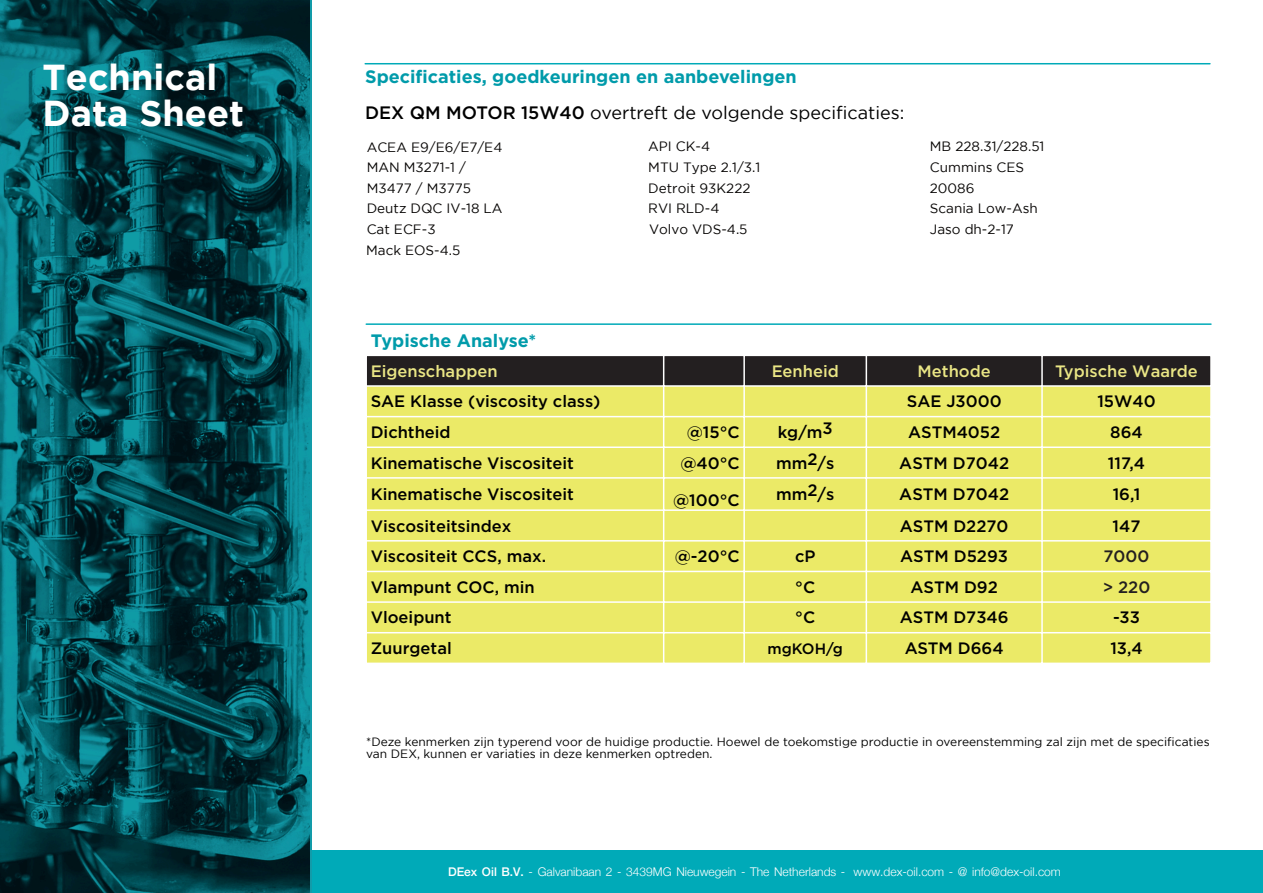
<style>
.page{position:relative;width:1263px;height:893px;background:#fff}
.page>*{position:absolute;margin:0;border:0;box-sizing:border-box;transform-origin:0 0}
.t1{font:700 36px "Gotham";color:#fff}
.t2{font:700 18px "Gotham";color:#009baa}
.t3{font:18px "Gotham";color:#000}
.t4{font:500 16.5px "Gotham";color:#000}
.t5{font:500 16.5px "Gotham";color:#eae685}
.t6{font:500 16.5px "Gotham";color:#231f20}
.t7{font:500 15px "Gotham";color:#000}
.t8{font:13.5px "Gotham";color:#070504}
.t9{font:12px "Gotham";color:#000}
.t10{font:300 12px "Helvetica Neue";color:#fff}
.s1{font-weight:500}
</style>
<div class="page">
<div style="left:300px;top:850px;width:963px;height:43px;background:#00aab8"></div>
<img style="left:0;top:0;width:309px;height:893px">
<hr style="left:365px;top:63px;width:845px;height:1px;background:#00aab8">
<div style="left:366px;top:355px;width:845px;height:31px;background:#231f20"></div>
<div style="left:367px;top:387px;width:843px;height:276px;background:#ebea67"></div>
<hr style="left:365px;top:324px;width:2px;height:340px;background:#fff">
<hr style="left:1210px;top:324px;width:2px;height:340px;background:#fff">
<hr style="left:663px;top:325px;width:1px;height:338px;background:#fff">
<hr style="left:743px;top:325px;width:2px;height:338px;background:#fff">
<hr style="left:865px;top:325px;width:2px;height:338px;background:#fff">
<hr style="left:1041px;top:325px;width:2px;height:338px;background:#fff">
<hr style="left:366px;top:355px;width:845px;height:1px;background:#fff">
<hr style="left:366px;top:385px;width:845px;height:2px;background:#fff">
<hr style="left:366px;top:416px;width:845px;height:1px;background:#fff">
<hr style="left:366px;top:446px;width:845px;height:2px;background:#fff">
<hr style="left:366px;top:477px;width:845px;height:2px;background:#fff">
<hr style="left:366px;top:509px;width:845px;height:2px;background:#fff">
<hr style="left:366px;top:540px;width:845px;height:2px;background:#fff">
<hr style="left:366px;top:571px;width:845px;height:1px;background:#fff">
<hr style="left:366px;top:601px;width:845px;height:2px;background:#fff">
<hr style="left:366px;top:632px;width:845px;height:1px;background:#fff">
<hr style="left:366px;top:323px;width:845px;height:2px;background:#00aab8">
<p class="t1" style="left:43px;top:63px;width:176px">Technical</p>
<p class="t1" style="left:43px;top:99px;width:203px">Data Sheet</p>
<p class="t2" style="left:365px;top:67px;width:433px">Specificaties, goedkeuringen en aanbevelingen</p>
<p class="t3" style="left:365px;top:105px;width:541px"><span class="s1">DEX QM MOTOR 15W40</span> overtreft de volgende specificaties:</p>
<p class="t8" style="left:367px;top:142px;width:137px">ACEA E9/E6/E7/E4</p>
<p class="t8" style="left:648px;top:142px;width:63px">API CK-4</p>
<p class="t8" style="left:930px;top:142px;width:116px">MB 228.31/228.51</p>
<p class="t8" style="left:367px;top:162px;width:101px">MAN M3271-1 /</p>
<p class="t8" style="left:648px;top:162px;width:113px">MTU Type 2.1/3.1</p>
<p class="t8" style="left:930px;top:162px;width:96px">Cummins CES</p>
<p class="t8" style="left:367px;top:183px;width:106px">M3477 / M3775</p>
<p class="t8" style="left:648px;top:183px;width:104px">Detroit 93K222</p>
<p class="t8" style="left:930px;top:183px;width:46px">20086</p>
<p class="t8" style="left:367px;top:203px;width:137px">Deutz DQC IV-18 LA</p>
<p class="t8" style="left:648px;top:203px;width:73px">RVI RLD-4</p>
<p class="t8" style="left:930px;top:203px;width:109px">Scania Low-Ash</p>
<p class="t8" style="left:367px;top:224px;width:70px">Cat ECF-3</p>
<p class="t8" style="left:930px;top:224px;width:86px">Jaso dh-2-17</p>
<p class="t8" style="left:649px;top:224px;width:100px">Volvo VDS-4.5</p>
<p class="t8" style="left:366px;top:245px;width:96px">Mack EOS-4.5</p>
<p class="t2" style="left:371px;top:330px;width:167px">Typische Analyse*</p>
<p class="t5" style="left:371px;top:361px;width:128px">Eigenschappen</p>
<p class="t5" style="left:772px;top:361px;width:69px">Eenheid</p>
<p class="t5" style="left:918px;top:361px;width:75px">Methode</p>
<p class="t5" style="left:1055px;top:361px;width:144px">Typische Waarde</p>
<p class="t4" style="left:371px;top:392px;width:231px">SAE Klasse (viscosity class)</p>
<p class="t4" style="left:907px;top:392px;width:96px">SAE J3000</p>
<p class="t4" style="left:1097px;top:392px;width:60px">15W40</p>
<p class="t4" style="left:371px;top:423px;width:81px">Dichtheid</p>
<p class="t4" style="left:687px;top:423px;width:54px">@15°C</p>
<p class="t4" style="left:778px;top:423px;width:46px">kg/m</p>
<p class="t4" style="left:823px;top:419px;width:12px">3</p>
<p class="t4" style="left:908px;top:423px;width:94px">ASTM4052</p>
<p class="t4" style="left:1110px;top:423px;width:34px">864</p>
<p class="t4" style="left:371px;top:453px;width:205px">Kinematische Viscositeit</p>
<p class="t4" style="left:680px;top:453px;width:61px">@40°C</p>
<p class="t4" style="left:776px;top:453px;width:33px">mm</p>
<p class="t4" style="left:807px;top:450px;width:12px">2</p>
<p class="t4" style="left:817px;top:453px;width:18px">/s</p>
<p class="t4" style="left:899px;top:453px;width:111px">ASTM D7042</p>
<p class="t4" style="left:1108px;top:453px;width:39px">117,4</p>
<p class="t4" style="left:371px;top:485px;width:205px">Kinematische Viscositeit</p>
<p class="t4" style="left:673px;top:490px;width:68px">@100°C</p>
<p class="t4" style="left:776px;top:485px;width:33px">mm</p>
<p class="t4" style="left:807px;top:481px;width:12px">2</p>
<p class="t4" style="left:817px;top:485px;width:18px">/s</p>
<p class="t4" style="left:899px;top:485px;width:111px">ASTM D7042</p>
<p class="t4" style="left:1113px;top:485px;width:29px">16,1</p>
<p class="t4" style="left:371px;top:516px;width:142px">Viscositeitsindex</p>
<p class="t4" style="left:900px;top:516px;width:110px">ASTM D2270</p>
<p class="t4" style="left:1112px;top:516px;width:29px">147</p>
<p class="t4" style="left:371px;top:547px;width:177px">Viscositeit CCS, max.</p>
<p class="t4" style="left:675px;top:547px;width:66px">@-20°C</p>
<p class="t4" style="left:795px;top:547px;width:22px">cP</p>
<p class="t4" style="left:900px;top:547px;width:109px">ASTM D5293</p>
<p class="t6" style="left:1103px;top:547px;width:47px">7000</p>
<p class="t4" style="left:371px;top:578px;width:166px">Vlampunt COC, min</p>
<p class="t4" style="left:795px;top:578px;width:21px">°C</p>
<p class="t4" style="left:910px;top:578px;width:89px">ASTM D92</p>
<p class="t6" style="left:1103px;top:578px;width:49px">&gt; 220</p>
<p class="t4" style="left:371px;top:608px;width:82px">Vloeipunt</p>
<p class="t4" style="left:795px;top:608px;width:21px">°C</p>
<p class="t4" style="left:900px;top:608px;width:110px">ASTM D7346</p>
<p class="t4" style="left:1113px;top:608px;width:28px">-33</p>
<p class="t4" style="left:371px;top:639px;width:83px">Zuurgetal</p>
<p class="t7" style="left:767px;top:640px;width:77px">mgKOH/g</p>
<p class="t4" style="left:905px;top:639px;width:100px">ASTM D664</p>
<p class="t4" style="left:1110px;top:639px;width:34px">13,4</p>
<p class="t9" style="left:366px;top:737px;width:845px">*Deze kenmerken zijn typerend voor de huidige productie. Hoewel de toekomstige productie in overeenstemming zal zijn met de specificaties</p>
<p class="t9" style="left:366px;top:749px;width:348px">van DEX, kunnen er variaties in deze kenmerken optreden.</p>
<p class="t10" style="left:448px;top:864px;width:614px"><span class="s1">DEex Oil B.V.</span> - Galvanibaan 2 - 3439MG Nieuwegein - The Netherlands - www.dex-oil.com - @ info@dex-oil.com</p>
</div>
